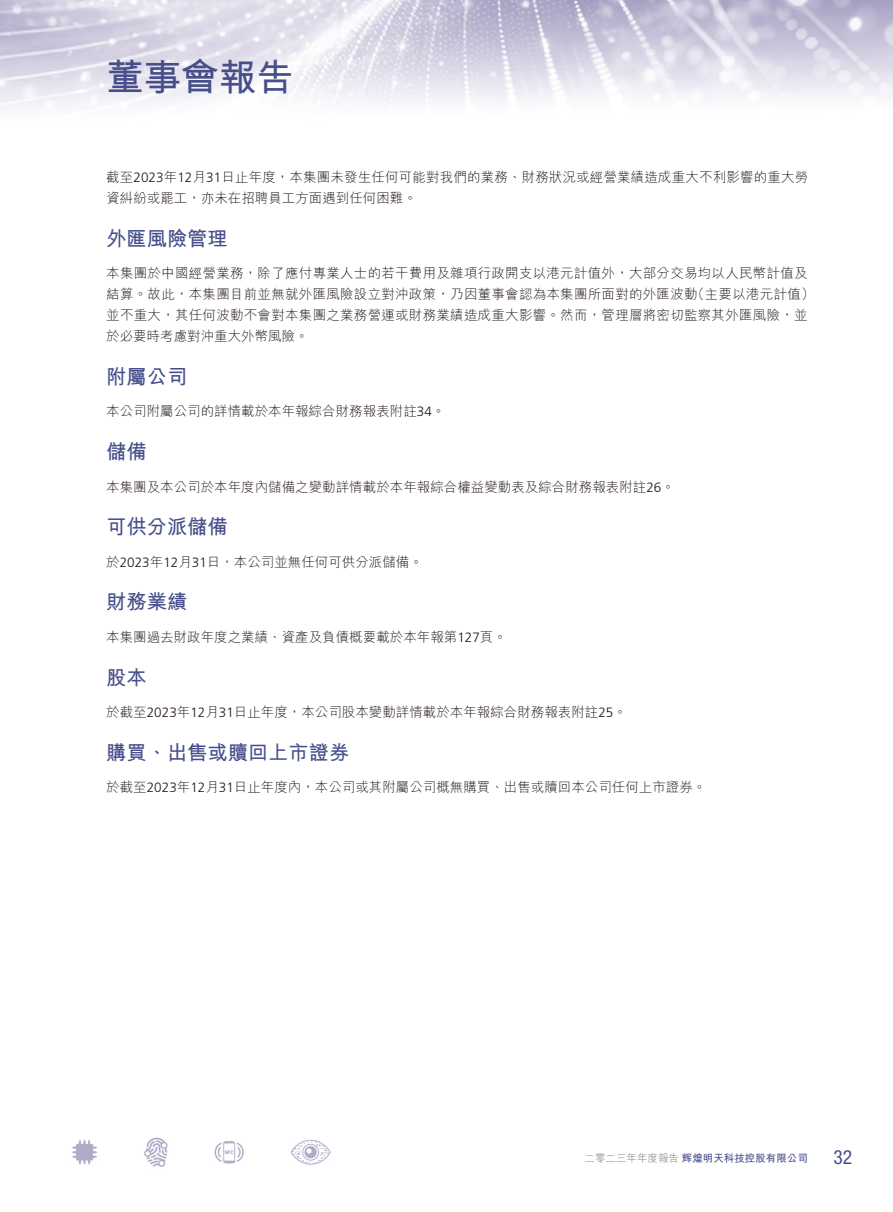
<style>
.page{position:relative;width:893px;height:1212px;background:#fff}
.page>*{position:absolute;margin:0;border:0;box-sizing:border-box;transform-origin:0 0}
.t1{font:700 37.5px "M Hei HK";color:#474f8b}
.t2{font:700 20.25px "M Hei HK";color:#474f8b}
.t3{font:condensed 19.5px "Helvetica Neue LT Std";color:#474f8b}
.t4{font:300 13.5px/21px "M Hei HK";color:#231916}
.t5{font:300 13.5px/21px "M Hei HK";letter-spacing:.02em;color:#231916}
.t6{font:700 10.5px "M Hei HKS";color:#474f8b}
.s1{font-family:"Frutiger LT Std"}
.s2{font-family:"M Hei HK";font-weight:300;color:#727272}
</style>
<div class="page">
<img style="left:0;top:0;width:893px;height:1167px">
<h1 class="t1" style="left:106px;top:50px;width:189px">董事會報告</h1>
<p class="t4" style="left:106px;top:166px;width:703px">截至<span class="s1">2023</span>年<span class="s1">12</span>月<span class="s1">31</span>日止年度，本集團未發生任何可能對我們的業務、財務狀況或經營業績造成重大不利影響的重大勞資糾紛或罷工，亦未在招聘員工方面遇到任何困難。</p>
<h2 class="t2" style="left:106px;top:224px;width:123px">外匯風險管理</h2>
<p class="t5" style="left:691px;top:263px;width:125px;text-indent:-585px">本集團於中國經營業務，除了應付專業人士的若干費用及雜項行政開支以港元計值外，大部分交易均以人民幣計值及（主要以港元計值(</p>
<p class="t5" style="left:106px;top:284px;width:703px">結算。故此，本集團目前並無就外匯風險設立對沖政策，乃因董事會認為本集團所面對的外匯波動<br>並不重大，其任何波動不會對本集團之業務營運或財務業績造成重大影響。然而，管理層將密切監察其外匯風險，並於必要時考慮對沖重大外幣風險。</p>
<h2 class="t2" style="left:106px;top:362px;width:82px">附屬公司</h2>
<p class="t4" style="left:106px;top:401px;width:341px">本公司附屬公司的詳情載於本年報綜合財務報表附註<span class="s1">34</span>。</p>
<h2 class="t2" style="left:106px;top:437px;width:42px">儲備</h2>
<p class="t4" style="left:106px;top:476px;width:570px">本集團及本公司於本年度內儲備之變動詳情載於本年報綜合權益變動表及綜合財務報表附註<span class="s1">26</span>。</p>
<h2 class="t2" style="left:106px;top:512px;width:123px">可供分派儲備</h2>
<p class="t4" style="left:106px;top:551px;width:318px">於<span class="s1">2023</span>年<span class="s1">12</span>月<span class="s1">31</span>日，本公司並無任何可供分派儲備。</p>
<h2 class="t2" style="left:106px;top:587px;width:82px">財務業績</h2>
<p class="t4" style="left:106px;top:626px;width:402px">本集團過去財政年度之業績、資產及負債概要載於本年報第<span class="s1">127</span>頁。</p>
<h2 class="t2" style="left:106px;top:662px;width:42px">股本</h2>
<p class="t4" style="left:106px;top:701px;width:522px">於截至<span class="s1">2023</span>年<span class="s1">12</span>月<span class="s1">31</span>日止年度，本公司股本變動詳情載於本年報綜合財務報表附註<span class="s1">25</span>。</p>
<h2 class="t2" style="left:106px;top:737px;width:244px">購買、出售或贖回上市證券</h2>
<p class="t4" style="left:106px;top:776px;width:602px">於截至<span class="s1">2023</span>年<span class="s1">12</span>月<span class="s1">31</span>日止年度內，本公司或其附屬公司概無購買、出售或贖回本公司任何上市證券。</p>
<p class="t6" style="left:584px;top:1150px;width:225px"><span class="s2">二零二三年年度報告</span>輝煌明天科技控股有限公司</p>
<h3 class="t3" style="left:833px;top:1146px;width:20px">32</h3>
</div>
